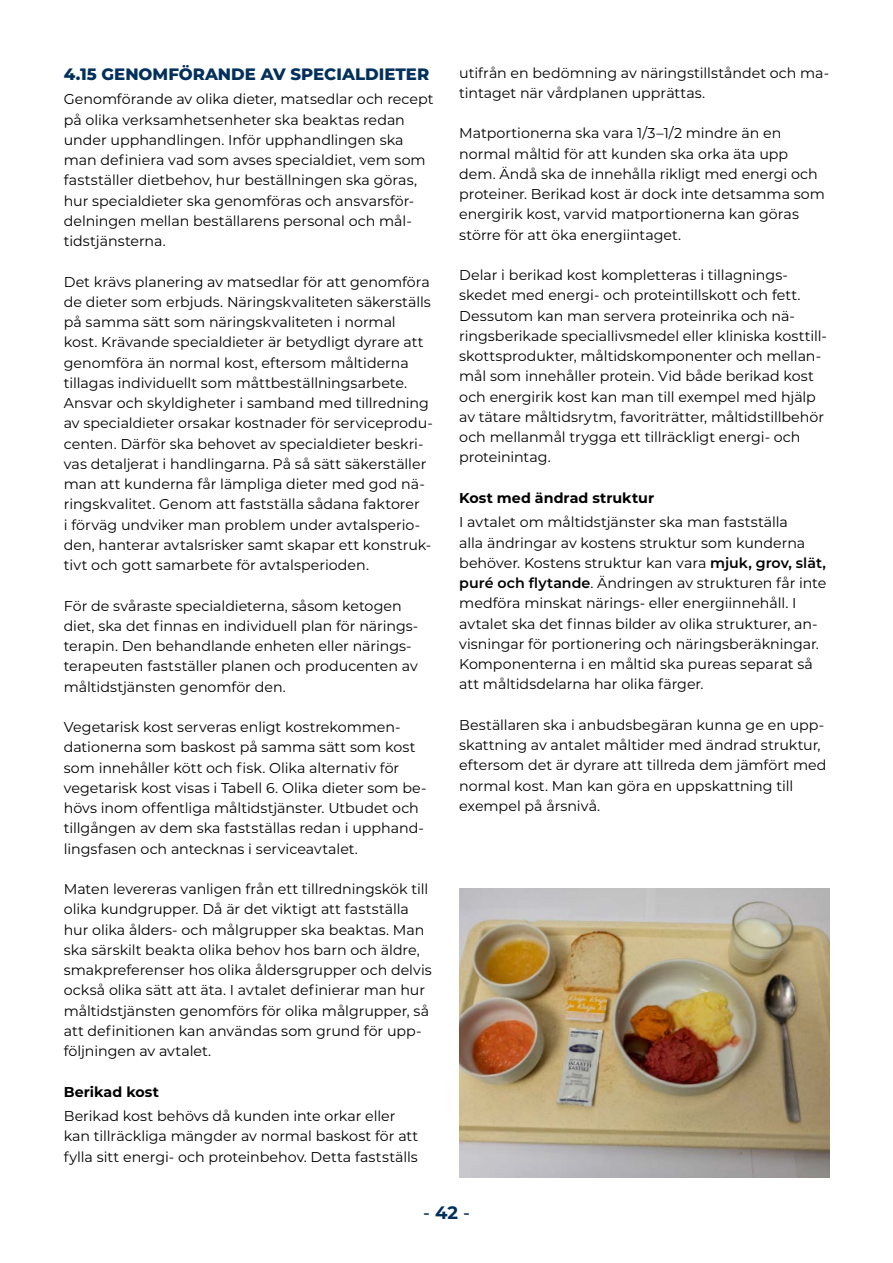
<style>
.page{position:relative;width:893px;height:1263px;background:#fff}
.page>*{position:absolute;margin:0;border:0;box-sizing:border-box;transform-origin:0 0}
.t1{font:500 18px "Montserrat";color:#00305b}
._2_otsikko{font:800 16.5px "Montserrat";color:#00305b}
.leipateksti{font:14.25px/20.2px "Montserrat";color:#000}
._3_otsikko{font:700 14.25px "Montserrat";letter-spacing:.005em;color:#000}
.s1{font-weight:600}
.s2{font-weight:700}
</style>
<div class="page">
<img style="left:459px;top:889px;width:370px;height:289px">
<p class="_2_otsikko" style="left:64px;top:62px;width:367px">4.15 GENOMFÖRANDE AV SPECIALDIETER</p>
<p class="leipateksti" style="left:64px;top:89px;width:371px">Genomförande av olika dieter, matsedlar och recept på olika verksamhetsenheter ska beaktas redan under upphandlingen. Inför upphandlingen ska man definiera vad som avses specialdiet, vem som fastställer dietbehov, hur beställningen ska göras, hur specialdieter ska genomföras och ansvarsför&shy;delningen mellan beställarens personal och mål&shy;tidstjänsterna.</p>
<p class="leipateksti" style="left:64px;top:271px;width:370px">Det krävs planering av matsedlar för att genomföra de dieter som erbjuds. Näringskvaliteten säkerställs på samma sätt som näringskvaliteten i normal kost. Krävande specialdieter är betydligt dyrare att genomföra än normal kost, eftersom måltiderna tillagas individuellt som måttbeställningsarbete.<br>Ansvar och skyldigheter i samband med tillredning av specialdieter orsakar kostnader för serviceprodu&shy;centen. Därför ska behovet av specialdieter beskri&shy;vas detaljerat i handlingarna. På så sätt säkerställer man att kunderna får lämpliga dieter med god nä&shy;ringskvalitet. Genom att fastställa sådana faktorer<br>i förväg undviker man problem under avtalsperio&shy;den, hanterar avtalsrisker samt skapar ett konstruk&shy;tivt och gott samarbete för avtalsperioden.</p>
<p class="leipateksti" style="left:64px;top:595px;width:356px">För de svåraste specialdieterna, såsom ketogen diet, ska det finnas en individuell plan för närings&shy;terapin. Den behandlande enheten eller närings&shy;terapeuten fastställer planen och producenten av måltidstjänsten genomför den.</p>
<p class="leipateksti" style="left:64px;top:716px;width:364px">Vegetarisk kost serveras enligt kostrekommen&shy;dationerna som baskost på samma sätt som kost som innehåller kött och fisk. Olika alternativ för vegetarisk kost visas i Tabell 6. Olika dieter som be&shy;hövs inom offentliga måltidstjänster. Utbudet och tillgången av dem ska fastställas redan i upphand&shy;lingsfasen och antecknas i serviceavtalet.</p>
<p class="leipateksti" style="left:64px;top:878px;width:370px">Maten levereras vanligen från ett tillredningskök till olika kundgrupper. Då är det viktigt att fastställa hur olika ålders- och målgrupper ska beaktas. Man ska särskilt beakta olika behov hos barn och äldre, smakpreferenser hos olika åldersgrupper och delvis också olika sätt att äta. I avtalet definierar man hur måltidstjänsten genomförs för olika målgrupper, så att definitionen kan användas som grund för upp&shy;följningen av avtalet.</p>
<p class="_3_otsikko" style="left:64px;top:1081px;width:97px">Berikad kost</p>
<p class="leipateksti" style="left:64px;top:1105px;width:356px">Berikad kost behövs då kunden inte orkar eller kan tillräckliga mängder av normal baskost för att fylla sitt energi- och proteinbehov. Detta fastställs</p>
<p class="leipateksti" style="left:459px;top:62px;width:371px">utifrån en bedömning av näringstillståndet och ma&shy;tintaget när vårdplanen upprättas.</p>
<p class="leipateksti" style="left:459px;top:123px;width:367px">Matportionerna ska vara 1/3–1/2 mindre än en normal måltid för att kunden ska orka äta upp dem. Ändå ska de innehålla rikligt med energi och proteiner. Berikad kost är dock inte detsamma som energirik kost, varvid matportionerna kan göras större för att öka energiintaget.</p>
<p class="leipateksti" style="left:459px;top:264px;width:369px">Delar i berikad kost kompletteras i tillagnings&shy;skedet med energi- och proteintillskott och fett.<br>Dessutom kan man servera proteinrika och nä&shy;ringsberikade speciallivsmedel eller kliniska kosttill&shy;skottsprodukter, måltidskomponenter och mellan&shy;mål som innehåller protein. Vid både berikad kost och energirik kost kan man till exempel med hjälp av tätare måltidsrytm, favoriträtter, måltidstillbehör och mellanmål trygga ett tillräckligt energi- och proteinintag.</p>
<p class="_3_otsikko" style="left:459px;top:487px;width:196px">Kost med ändrad struktur</p>
<p class="leipateksti" style="left:459px;top:512px;width:369px">I avtalet om måltidstjänster ska man fastställa<br>alla ändringar av kostens struktur som kunderna behöver. Kostens struktur kan vara <span class="s1">mjuk, grov, slät, puré och flytande</span>. Ändringen av strukturen får inte medföra minskat närings- eller energiinnehåll. I avtalet ska det finnas bilder av olika strukturer, an&shy;visningar för portionering och näringsberäkningar.<br>Komponenterna i en måltid ska pureas separat så att måltidsdelarna har olika färger.</p>
<p class="leipateksti" style="left:459px;top:714px;width:369px">Beställaren ska i anbudsbegäran kunna ge en upp&shy;skattning av antalet måltider med ändrad struktur, eftersom det är dyrare att tillreda dem jämfört med normal kost. Man kan göra en uppskattning till exempel på årsnivå.</p>
<p class="t1" style="left:423px;top:1200px;width:48px">- <span class="s2">42</span> -</p>
</div>
